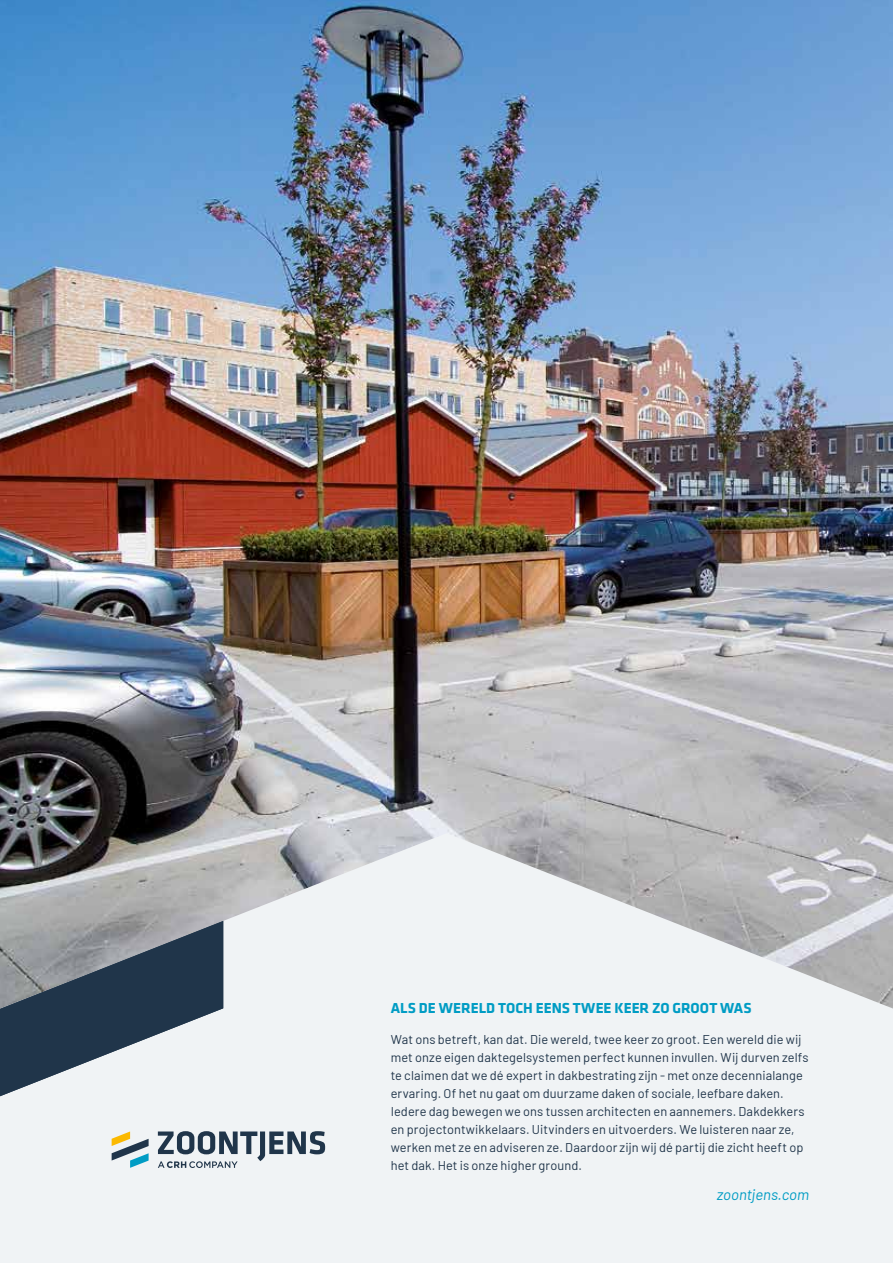
<style>
.page{position:relative;width:893px;height:1263px;background:#fff}
.page>*{position:absolute;margin:0;border:0;box-sizing:border-box;transform-origin:0 0}
.t1{font:700 15px "Klavika";color:#009cc4}
.t2{font:italic 15px "Barlow";color:#009cc4}
.t3{font:12.75px/18px "Barlow";letter-spacing:.01em;color:#20354a}
</style>
<div class="page">
<img style="left:0;top:0;width:893px;height:833px">
<svg style="left:0;top:833px;width:893px;height:430px;fill:#f0f3f5"></svg>
<svg style="left:0;top:921px;width:223px;height:175px"></svg>
<svg style="left:158px;top:1131px;width:167px;height:37px"></svg>
<svg style="left:112px;top:1131px;width:37px;height:37px"></svg>
<p class="t1" style="left:391px;top:999px;width:362px">ALS DE WERELD TOCH EENS TWEE KEER ZO GROOT WAS</p>
<p class="t3" style="left:391px;top:1029px;width:419px">Wat ons betreft, kan dat. Die wereld, twee keer zo groot. Een wereld die wij met onze eigen daktegelsystemen perfect kunnen invullen. Wij durven zelfs te claimen dat we dé expert in dakbestrating zijn - met onze decennialange ervaring. Of het nu gaat om duurzame daken of sociale, leefbare daken.<br>Iedere dag bewegen we ons tussen architecten en aannemers. Dakdekkers en projectontwikkelaars. Uitvinders en uitvoerders. We luisteren naar ze, werken met ze en adviseren ze. Daardoor zijn wij dé partij die zicht heeft op het dak. Het is onze higher ground.</p>
<p class="t2" style="left:717px;top:1184px;width:94px">zoontjens.com</p>
</div>
